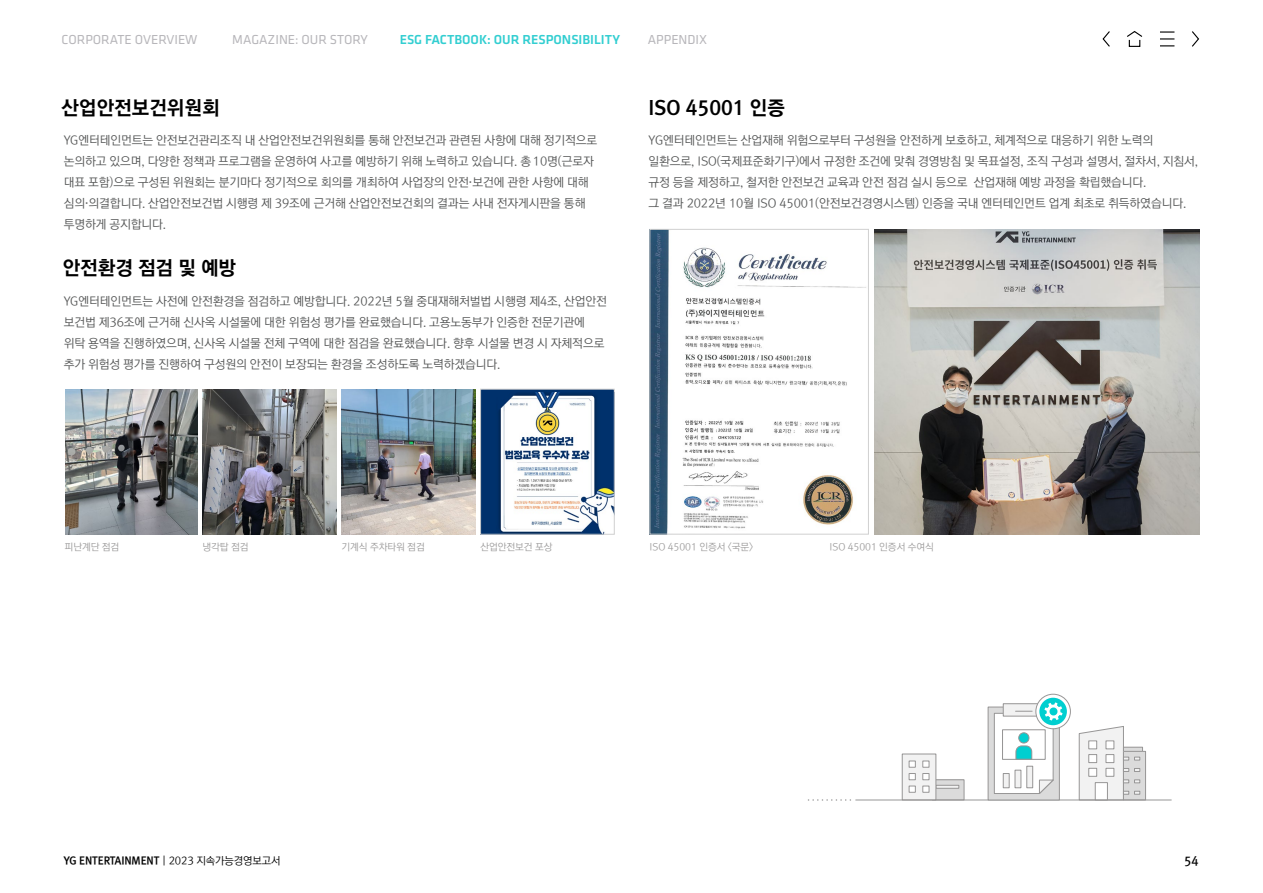
<style>
.page{position:relative;width:1263px;height:893px;background:#fff}
.page>*{position:absolute;margin:0;border:0;box-sizing:border-box;transform-origin:0 0}
.t1{font:19.5px "Rix Go EB";color:#000}
.t2{font:13.5px "Klavika Basic";color:#b7b6ba}
.t3{font:500 13.5px "Klavika Basic";color:#32ced1}
.t4{font:12px/21px "Rix Go R";letter-spacing:-.01em;color:#545555}
.t5{font:12px "Rix Go B";color:#000}
.t6{font:10.5px "Rix Go EB";letter-spacing:-.01em;color:#000}
.t7{font:9.75px "Rix Go R";letter-spacing:-.01em;color:#9d9c9c}
.s1{font-family:"Rix Go R"}
</style>
<div class="page">
<svg style="left:1102px;top:31px;width:97px;height:16px"></svg>
<img style="left:874px;top:229px;width:325px;height:305px">
<img style="left:651px;top:231px;width:215px;height:301px">
<div style="left:649px;top:229px;width:220px;height:305px;border:1px solid #d0d0d0"></div>
<div style="left:932px;top:780px;width:32px;height:20px;background:#dbdbdb"></div>
<div style="left:932px;top:779px;width:32px;height:21px;border:1px solid #979696"></div>
<div style="left:935px;top:785px;width:24px;height:4px;border:1px solid #979696"></div>
<div style="left:1123px;top:751px;width:22px;height:49px;background:#dbdbdb"></div>
<div style="left:1123px;top:751px;width:23px;height:49px;border:1px solid #979696"></div>
<hr style="left:1123px;top:747px;width:19px;height:4px;background:#dbdbdb">
<div style="left:1123px;top:747px;width:20px;height:5px;border:1px solid #979696"></div>
<svg style="left:1078px;top:726px;width:62px;height:75px"></svg>
<div style="left:902px;top:754px;width:34px;height:46px;background:#f2f2f2"></div>
<div style="left:902px;top:753px;width:34px;height:47px;border:1px solid #979696"></div>
<svg style="left:910px;top:762px;width:4px;height:4px"></svg>
<div style="left:908px;top:760px;width:8px;height:8px;border:1px solid #979696"></div>
<svg style="left:924px;top:762px;width:3px;height:4px"></svg>
<div style="left:922px;top:760px;width:7px;height:8px;border:1px solid #979696"></div>
<div style="left:909px;top:773px;width:6px;height:7px;background:#fff"></div>
<div style="left:908px;top:773px;width:8px;height:7px;border:1px solid #979696"></div>
<div style="left:923px;top:773px;width:6px;height:7px;background:#fff"></div>
<div style="left:922px;top:773px;width:7px;height:7px;border:1px solid #979696"></div>
<svg style="left:910px;top:787px;width:4px;height:4px"></svg>
<div style="left:908px;top:785px;width:8px;height:8px;border:1px solid #979696"></div>
<svg style="left:924px;top:787px;width:3px;height:4px"></svg>
<div style="left:922px;top:785px;width:7px;height:8px;border:1px solid #979696"></div>
<hr style="left:856px;top:799px;width:315px;height:1px;background:#979696">
<svg style="left:808px;top:799px;width:43px;height:2px"></svg>
<svg style="left:1036px;top:694px;width:34px;height:35px"></svg>
<div style="left:1035px;top:694px;width:36px;height:35px;border:1px solid #979696;border-radius:50%"></div>
<div style="left:1039px;top:698px;width:28px;height:27px;background:#00cfd0;border-radius:50%"></div>
<svg style="left:987px;top:702px;width:75px;height:99px"></svg>
<img style="left:66px;top:389px;width:131px;height:145px">
<img style="left:203px;top:389px;width:133px;height:145px">
<img style="left:342px;top:389px;width:133px;height:145px">
<img style="left:482px;top:393px;width:130px;height:139px">
<div style="left:480px;top:389px;width:134px;height:145px;border:1px solid #d0d0d0"></div>
<p class="t2" style="left:62px;top:31px;width:137px">CORPORATE OVERVIEW</p>
<p class="t2" style="left:232px;top:31px;width:137px">MAGAZINE: OUR STORY</p>
<p class="t3" style="left:400px;top:31px;width:222px">ESG FACTBOOK: OUR RESPONSIBILITY</p>
<p class="t2" style="left:648px;top:31px;width:61px">APPENDIX</p>
<h1 class="t1" style="left:62px;top:95px;width:159px">산업안전보건위원회</h1>
<p class="t4" style="left:64px;top:130px;width:535px">YG엔터테인먼트는 안전보건관리조직 내 산업안전보건위원회를 통해 안전보건과 관련된 사항에 대해 정기적으로 논의하고 있으며, 다양한 정책과 프로그램을 운영하여 사고를 예방하기 위해 노력하고 있습니다. 총 10명(근로자 대표 포함)으로 구성된 위원회는 분기마다 정기적으로 회의를 개최하여 사업장의 안전·보건에 관한 사항에 대해 심의·의결합니다. 산업안전보건법 시행령 제 39조에 근거해 산업안전보건회의 결과는 사내 전자게시판을 통해 투명하게 공지합니다.</p>
<h1 class="t1" style="left:63px;top:255px;width:175px">안전환경 점검 및 예방</h1>
<p class="t4" style="left:64px;top:291px;width:545px">YG엔터테인먼트는 사전에 안전환경을 점검하고 예방합니다. 2022년 5월 중대재해처벌법 시행령 제4조, 산업안전 보건법 제36조에 근거해 신사옥 시설물에 대한 위험성 평가를 완료했습니다. 고용노동부가 인증한 전문기관에 위탁 용역을 진행하였으며, 신사옥 시설물 전체 구역에 대한 점검을 완료했습니다. 향후 시설물 변경 시 자체적으로 추가 위험성 평가를 진행하여 구성원의 안전이 보장되는 환경을 조성하도록 노력하겠습니다.</p>
<h1 class="t1" style="left:648px;top:95px;width:138px">ISO 45001 인증</h1>
<p class="t4" style="left:648px;top:130px;width:551px">YG엔터테인먼트는 산업재해 위험으로부터 구성원을 안전하게 보호하고, 체계적으로 대응하기 위한 노력의 일환으로, ISO(국제표준화기구)에서 규정한 조건에 맞춰 경영방침 및 목표설정, 조직 구성과 설명서, 절차서, 지침서, 규정 등을 제정하고, 철저한 안전보건 교육과 안전 점검 실시 등으로 산업재해 예방 과정을 확립했습니다.<br>그 결과 2022년 10월 ISO 45001(안전보건경영시스템) 인증을 국내 엔터테인먼트 업계 최초로 취득하였습니다.</p>
<p class="t7" style="left:65px;top:541px;width:56px">피난계단 점검</p>
<p class="t7" style="left:203px;top:541px;width:47px">냉각탑 점검</p>
<p class="t7" style="left:342px;top:541px;width:85px">기계식 주차타워 점검</p>
<p class="t7" style="left:481px;top:541px;width:74px">산업안전보건 포상</p>
<p class="t7" style="left:649px;top:541px;width:105px">ISO 45001 인증서 &lt;국문&gt;</p>
<p class="t7" style="left:829px;top:541px;width:106px">ISO 45001 인증서 수여식</p>
<p class="t6" style="left:64px;top:853px;width:218px">YG ENTERTAINMENT <span class="s1">| 2023 지속가능경영보고서</span></p>
<p class="t5" style="left:1184px;top:853px;width:16px">54</p>
</div>
